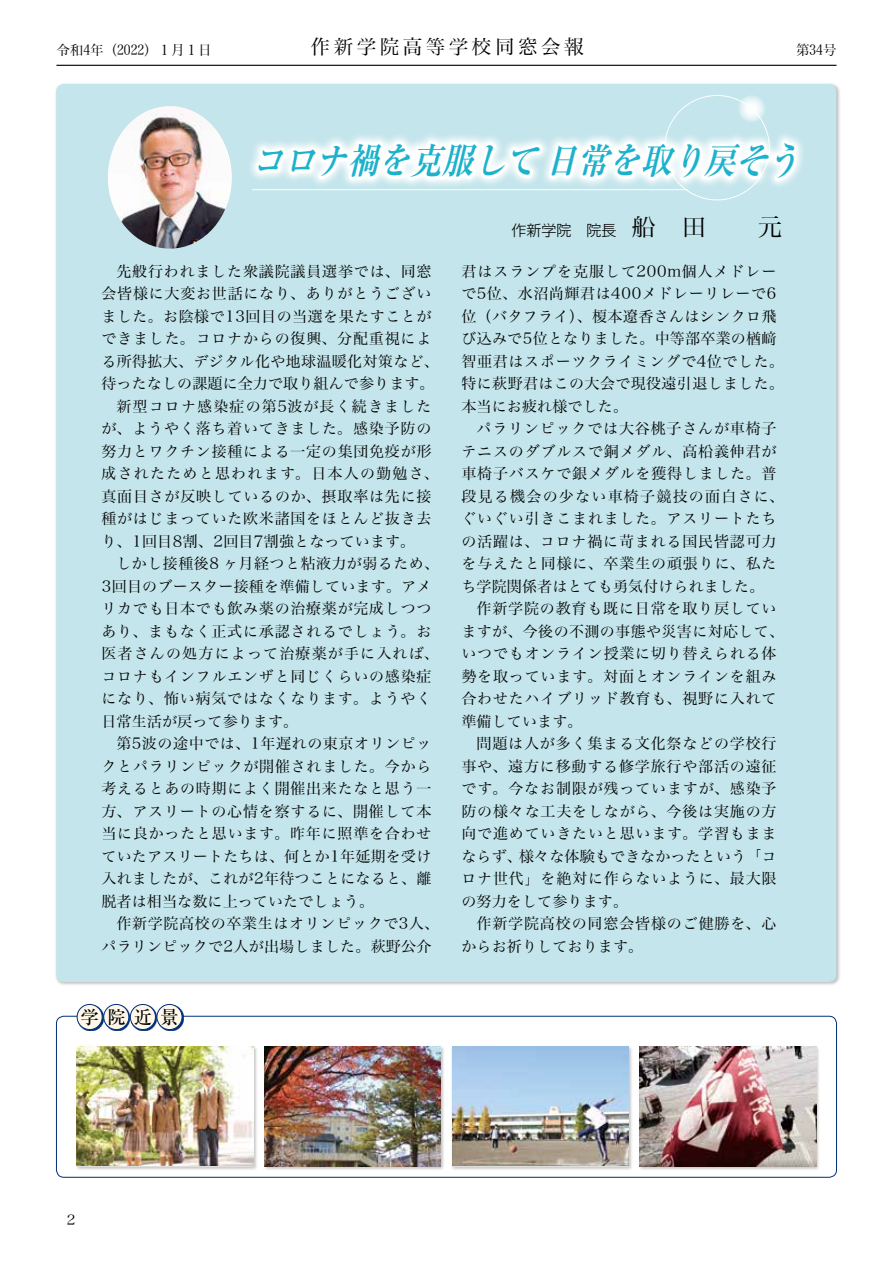
<style>
.page{position:relative;width:893px;height:1263px;background:#fff}
.page>*{position:absolute;margin:0;border:0;box-sizing:border-box;transform-origin:0 0}
.t1{font:italic 700 36px "Ryumin Pro";color:#1cb2cc;scale:.88 1}
.t2{font:19.5px "Hiragino Min W3 90 msp RKSJ H";letter-spacing:.18em;color:#000}
.t3{font:500 18.45px "Ryumin Pro";color:#000}
.t4{font:15px/22.5px "Hira Min Lg DS W3 90 msp RKSJ H";letter-spacing:.05em;color:#000}
.t5{font:15px/22.5px "Hira Min Lg DS W3 90 msp RKSJ H";letter-spacing:.025em;color:#000}
.t6{font:15px "Hira Min Lg DS W3 90 msp RKSJ H";letter-spacing:.015em;color:#000}
.t7{font:15px "Hira Min Lg DS W3 90 msp RKSJ H";letter-spacing:.01em;color:#000}
.t8{font:15px "Hira Min Lg DS W3 90 msp RKSJ H";letter-spacing:.08em;color:#000}
.t9{font:15px "Hira Min Lg DS W3 90 msp RKSJ H";letter-spacing:.03em;color:#000}
.t10{font:15px "Hira Min Lg DS W3 90 msp RKSJ H";letter-spacing:.075em;color:#000}
.t11{font:300 15px "Shin Go Pro";color:#000}
.t12{font:13.5px "Hira Min Lg DS W3 90 ms RKSJ H";color:#000}
.t13{font:13.5px "Hira Min Lg DS W3 90 msp RKSJ H";color:#000}
.s1{font-family:"Hira Min Lg DS W3 90 msp RKSJ H";font-weight:400;font-size:24px}
.s2{font-family:"Koz Min Pro"}
</style>
<div class="page">
<div style="left:56px;top:84px;width:780px;height:898px;background:#c3e5eb;border-radius:8px"></div>
<div style="left:56px;top:1016px;width:781px;height:162px;border:1px solid #002f7b;border-radius:8px"></div>
<div style="left:75px;top:1045px;width:183px;height:126px;background:#000;opacity:.25"></div>
<img style="left:77px;top:1046px;width:176px;height:119px">
<div style="left:451px;top:1045px;width:182px;height:126px;background:#000;opacity:.25"></div>
<img style="left:452px;top:1046px;width:176px;height:119px">
<div style="left:263px;top:1045px;width:182px;height:126px;background:#000;opacity:.25"></div>
<img style="left:265px;top:1046px;width:176px;height:120px">
<div style="left:638px;top:1045px;width:183px;height:126px;background:#000;opacity:.25"></div>
<img style="left:640px;top:1046px;width:176px;height:120px">
<svg style="left:78px;top:1005px;width:26px;height:26px"></svg>
<div style="left:77px;top:1004px;width:25px;height:25px;background:#fff8e9;border-radius:50%"></div>
<div style="left:77px;top:1004px;width:25px;height:26px;border:1px solid #002f7b;border-radius:50%"></div>
<svg style="left:105px;top:1005px;width:25px;height:26px"></svg>
<div style="left:104px;top:1004px;width:25px;height:25px;background:#fff8e9;border-radius:50%"></div>
<div style="left:104px;top:1004px;width:25px;height:26px;border:1px solid #002f7b;border-radius:50%"></div>
<svg style="left:131px;top:1005px;width:26px;height:26px"></svg>
<div style="left:130px;top:1004px;width:25px;height:25px;background:#fff8e9;border-radius:50%"></div>
<div style="left:130px;top:1004px;width:26px;height:26px;border:1px solid #002f7b;border-radius:50%"></div>
<svg style="left:158px;top:1005px;width:25px;height:26px"></svg>
<div style="left:157px;top:1004px;width:25px;height:25px;background:#fff8e9;border-radius:50%"></div>
<div style="left:157px;top:1004px;width:25px;height:26px;border:1px solid #002f7b;border-radius:50%"></div>
<img style="left:108px;top:106px;width:124px;height:143px">
<svg style="left:251px;top:64px;width:550px;height:137px"></svg>
<hr style="left:56px;top:65px;width:780px;height:1px;background:#000">
<p class="t12" style="left:56px;top:43px;width:157px">令和4年（2022）１月１日</p>
<h2 class="t2" style="left:311px;top:37px;width:275px">作新学院高等学校同窓会報</h2>
<p class="t12" style="left:796px;top:43px;width:42px">第34号</p>
<h1 class="t1" style="left:251px;top:132px;width:638px">コロナ禍を克服して 日常を取り戻そう</h1>
<p class="t4" style="left:116px;top:260px;width:317px">先般行われました衆議院議員選挙では、同窓</p>
<p class="t4" style="left:101px;top:283px;width:331px">会皆様に大変お世話になり、ありがとうござい</p>
<p class="t4" style="left:101px;top:305px;width:332px">ました。お陰様で13回目の当選を果たすことが</p>
<p class="t4" style="left:101px;top:328px;width:331px">できました。コロナからの復興、分配重視によ</p>
<p class="t5" style="left:101px;top:350px;width:339px">る所得拡大、デジタル化や地球温暖化対策など、</p>
<p class="t7" style="left:101px;top:376px;width:335px">待ったなしの課題に全力で取り組んで参ります。</p>
<p class="t10" style="left:116px;top:398px;width:317px">新型コロナ感染症の第5波が長く続きました</p>
<p class="t4" style="left:101px;top:418px;width:331px">が、ようやく落ち着いてきました。感染予防の</p>
<p class="t4" style="left:101px;top:440px;width:331px">努力とワクチン接種による一定の集団免疫が形</p>
<p class="t8" style="left:101px;top:466px;width:339px">成されたためと思われます。日本人の勤勉さ、</p>
<p class="t4" style="left:101px;top:485px;width:331px">真面目さが反映しているのか、摂取率は先に接</p>
<p class="t4" style="left:101px;top:508px;width:331px">種がはじまっていた欧米諸国をほとんど抜き去</p>
<p class="t7" style="left:101px;top:533px;width:315px">り、1回目8割、2回目7割強となっています。</p>
<p class="t9" style="left:116px;top:556px;width:324px">しかし接種後8 ヶ月経つと粘液力が弱るため、</p>
<p class="t6" style="left:101px;top:578px;width:332px">3回目のブースター接種を準備しています。アメ</p>
<p class="t4" style="left:101px;top:598px;width:331px">リカでも日本でも飲み薬の治療薬が完成しつつ</p>
<p class="t4" style="left:101px;top:620px;width:331px">あり、まもなく正式に承認されるでしょう。お</p>
<p class="t8" style="left:101px;top:646px;width:339px">医者さんの処方によって治療薬が手に入れば、</p>
<p class="t4" style="left:101px;top:665px;width:331px">コロナもインフルエンザと同じくらいの感染症</p>
<p class="t4" style="left:101px;top:688px;width:331px">になり、怖い病気ではなくなります。ようやく</p>
<p class="t7" style="left:101px;top:713px;width:198px">日常生活が戻って参ります。</p>
<p class="t4" style="left:116px;top:733px;width:317px">第5波の途中では、1年遅れの東京オリンピッ</p>
<p class="t4" style="left:101px;top:755px;width:331px">クとパラリンピックが開催されました。今から</p>
<p class="t4" style="left:101px;top:778px;width:331px">考えるとあの時期によく開催出来たなと思う一</p>
<p class="t4" style="left:101px;top:800px;width:331px">方、アスリートの心情を察するに、開催して本</p>
<p class="t4" style="left:101px;top:823px;width:331px">当に良かったと思います。昨年に照準を合わせ</p>
<p class="t6" style="left:101px;top:848px;width:331px">ていたアスリートたちは、何とか1年延期を受け</p>
<p class="t6" style="left:101px;top:871px;width:332px">入れましたが、これが2年待つことになると、離</p>
<p class="t7" style="left:101px;top:893px;width:274px">脱者は相当な数に上っていたでしょう。</p>
<p class="t4" style="left:116px;top:913px;width:324px">作新学院高校の卒業生はオリンピックで3人、</p>
<p class="t6" style="left:101px;top:938px;width:331px">パラリンピックで2人が出場しました。萩野公介</p>
<p class="t3" style="left:80px;top:1002px;width:100px">学院近景</p>
<p class="t11" style="left:511px;top:217px;width:272px">作新学院　院長　<span class="s1">船　田　　元</span></p>
<p class="t5" style="left:461px;top:260px;width:324px">君はスランプを克服して200m個人メドレーで5位、水沼尚輝君は400メドレーリレーで6位（バタフライ）、榎本遼香さんはシンクロ飛び込みで5位となりました。中等部卒業の楢﨑智亜君はスポーツクライミングで4位でした。特に萩野君はこの大会で現役遠引退しました。本当にお疲れ様でした。</p>
<p class="t4" style="left:461px;top:418px;width:324px;text-indent:15px">パラリンピックでは大谷桃子さんが車椅子テニスのダブルスで銅メダル、高<span class="s2">柗</span>義伸君が車椅子バスケで銀メダルを獲得しました。普段見る機会の少ない車椅子競技の面白さに、ぐいぐい引きこまれました。アスリートたちの活躍は、コロナ禍に苛まれる国民皆認可力を与えたと同様に、卒業生の頑張りに、私たち学院関係者はとても勇気付けられました。</p>
<p class="t4" style="left:461px;top:598px;width:324px;text-indent:15px">作新学院の教育も既に日常を取り戻していますが、今後の不測の事態や災害に対応して、いつでもオンライン授業に切り替えられる体勢を取っています。対面とオンラインを組み合わせたハイブリッド教育も、視野に入れて準備しています。</p>
<p class="t4" style="left:461px;top:733px;width:317px;text-align:justify;text-indent:15px">問題は人が多く集まる文化祭などの学校行事や、遠方に移動する修学旅行や部活の遠征です。今なお制限が残っていますが、感染予防の様々な工夫をしながら、今後は実施の方向で進めていきたいと思います。学習もままならず、様々な体験もできなかったという「コロナ世代」を絶対に作らないように、最大限の努力をして参ります。</p>
<p class="t4" style="left:461px;top:913px;width:316px;text-indent:15px">作新学院高校の同窓会皆様のご健勝を、心からお祈りしております。</p>
<p class="t13" style="left:67px;top:1213px;width:11px">2</p>
</div>
